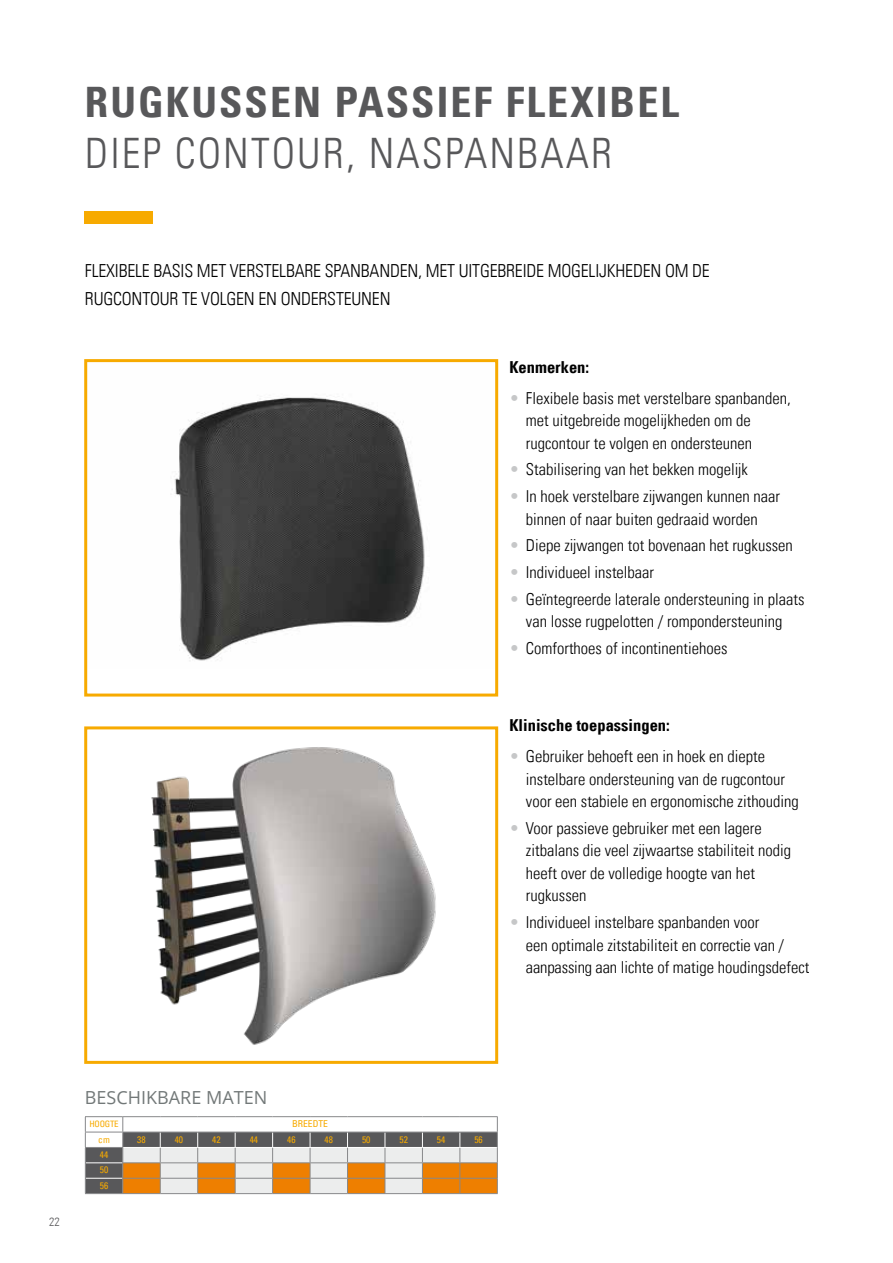
<style>
.page{position:relative;width:893px;height:1263px;background:#fff}
.page>*{position:absolute;margin:0;border:0;box-sizing:border-box;transform-origin:0 0}
.t1{font:42px "Univers Com 67 Bold Cond";letter-spacing:.05em;color:#58585a}
.t2{font:42px "Univers Com 47 Light Cond";letter-spacing:.05em;color:#58585a}
.t3{font:18px/28.5px "Univers Com 47 Light Cond";letter-spacing:-.01em;color:#000}
.t4{font:18px "Open Sans";color:#727878}
.t5{font:16.5px/22.5px "Univers Com 47 Light Cond";color:#000}
.t6{font:16.5px "Univers Com 67 Bold Cond";color:#000}
.t7{font:12px "Univers Com 47 Light Cond";color:#58585a}
.t8{font:condensed 9.45px/15.5px "Univers Com 57";color:#f7aa00;text-align:justify}
.t9{font:condensed 8.85px "Univers Com 57";letter-spacing:-.025em;color:#f7aa00}
.s1{color:#c6c7c8}
</style>
<div class="page">
<div style="left:84px;top:212px;width:68px;height:12px;background:#f7aa00"></div>
<img style="left:172px;top:397px;width:253px;height:264px">
<div style="left:84px;top:359px;width:414px;height:337px;border:3px solid #f7aa00"></div>
<img style="left:151px;top:747px;width:285px;height:298px">
<div style="left:84px;top:726px;width:414px;height:338px;border:3px solid #f7aa00"></div>
<hr style="left:85px;top:1116px;width:38px;height:1px;background:#87888a">
<hr style="left:123px;top:1116px;width:37px;height:1px;background:#87888a">
<hr style="left:160px;top:1116px;width:38px;height:1px;background:#87888a">
<hr style="left:198px;top:1116px;width:37px;height:1px;background:#87888a">
<hr style="left:235px;top:1116px;width:38px;height:1px;background:#87888a">
<hr style="left:273px;top:1116px;width:37px;height:1px;background:#87888a">
<hr style="left:310px;top:1116px;width:38px;height:1px;background:#87888a">
<hr style="left:348px;top:1116px;width:37px;height:1px;background:#87888a">
<hr style="left:385px;top:1116px;width:37px;height:1px;background:#87888a">
<hr style="left:422px;top:1116px;width:38px;height:1px;background:#87888a">
<hr style="left:460px;top:1116px;width:38px;height:1px;background:#87888a">
<hr style="left:122px;top:1193px;width:38px;height:1px;background:#87888a">
<hr style="left:160px;top:1193px;width:38px;height:1px;background:#87888a">
<hr style="left:198px;top:1193px;width:37px;height:1px;background:#87888a">
<hr style="left:235px;top:1193px;width:38px;height:1px;background:#87888a">
<hr style="left:273px;top:1193px;width:37px;height:1px;background:#87888a">
<hr style="left:310px;top:1193px;width:38px;height:1px;background:#87888a">
<hr style="left:348px;top:1193px;width:37px;height:1px;background:#87888a">
<hr style="left:385px;top:1193px;width:37px;height:1px;background:#87888a">
<hr style="left:422px;top:1193px;width:38px;height:1px;background:#87888a">
<hr style="left:460px;top:1193px;width:38px;height:1px;background:#87888a">
<svg style="left:85px;top:1117px;width:413px;height:76px"></svg>
<hr style="left:85px;top:1193px;width:37px;height:1px;background:#87888a">
<h1 class="t1" style="left:85px;top:76px;width:596px">RUGKUSSEN PASSIEF FLEXIBEL</h1>
<h1 class="t2" style="left:85px;top:128px;width:529px">DIEP CONTOUR, NASPANBAAR</h1>
<p class="t3" style="left:85px;top:256px;width:626px">FLEXIBELE BASIS MET VERSTELBARE SPANBANDEN, MET UITGEBREIDE MOGELIJKHEDEN OM DE<br>RUGCONTOUR TE VOLGEN EN ONDERSTEUNEN</p>
<p class="t6" style="left:509px;top:357px;width:81px">Kenmerken:</p>
<p class="t5" style="left:526px;top:386px;width:266px;text-indent:-16px"><span class="s1">•</span> Flexibele basis met verstelbare spanbanden, met uitgebreide mogelijkheden om de rugcontour te volgen en ondersteunen</p>
<p class="t5" style="left:509px;top:458px;width:240px"><span class="s1">•</span> Stabilisering van het bekken mogelijk</p>
<p class="t5" style="left:509px;top:485px;width:272px;text-align:center"><span class="s1">•</span> In hoek verstelbare zijwangen kunnen naar binnen of naar buiten gedraaid worden</p>
<p class="t5" style="left:509px;top:534px;width:285px"><span class="s1">•</span> Diepe zijwangen tot bovenaan het rugkussen</p>
<p class="t5" style="left:509px;top:561px;width:146px"><span class="s1">•</span> Individueel instelbaar</p>
<p class="t5" style="left:509px;top:588px;width:296px;text-align:center"><span class="s1">•</span> Geïntegreerde laterale ondersteuning in plaats van losse rugpelotten / rompondersteuning</p>
<p class="t5" style="left:509px;top:637px;width:220px"><span class="s1">•</span> Comforthoes of incontinentiehoes</p>
<p class="t6" style="left:509px;top:715px;width:162px">Klinische toepassingen:</p>
<p class="t5" style="left:526px;top:745px;width:274px;text-indent:-16px"><span class="s1">•</span> Gebruiker behoeft een in hoek en diepte instelbare ondersteuning van de rugcontour voor een stabiele en ergonomische zithouding</p>
<p class="t5" style="left:526px;top:817px;width:267px;text-indent:-16px"><span class="s1">•</span> Voor passieve gebruiker met een lagere zitbalans die veel zijwaartse stabiliteit nodig heeft over de volledige hoogte van het rugkussen</p>
<p class="t5" style="left:526px;top:911px;width:285px;text-indent:-16px"><span class="s1">•</span> Individueel instelbare spanbanden voor<br>een optimale zitstabiliteit en correctie van / aanpassing aan lichte of matige houdingsdefect</p>
<p class="t7" style="left:49px;top:1214px;width:12px">22</p>
<p class="t4" style="left:85px;top:1085px;width:184px">BESCHIKBARE MATEN</p>
<p class="t9" style="left:89px;top:1118px;width:31px">HOOGTE</p>
<p class="t8" style="left:292px;top:1116px;width:37px">BREEDTE</p>
<p class="t8" style="left:98px;top:1131px;width:13px">cm</p>
<p class="t8" style="left:137px;top:1131px;width:10px">38</p>
<p class="t8" style="left:175px;top:1131px;width:10px">40</p>
<p class="t8" style="left:212px;top:1131px;width:10px">42</p>
<p class="t8" style="left:250px;top:1131px;width:10px">44</p>
<p class="t8" style="left:287px;top:1131px;width:10px">46</p>
<p class="t8" style="left:325px;top:1131px;width:10px">48</p>
<p class="t8" style="left:362px;top:1131px;width:10px">50</p>
<p class="t8" style="left:399px;top:1131px;width:10px">52</p>
<p class="t8" style="left:437px;top:1131px;width:10px">54</p>
<p class="t8" style="left:474px;top:1131px;width:10px">56</p>
<p class="t8" style="left:100px;top:1147px;width:10px">44<br>50<br>56</p>
</div>
